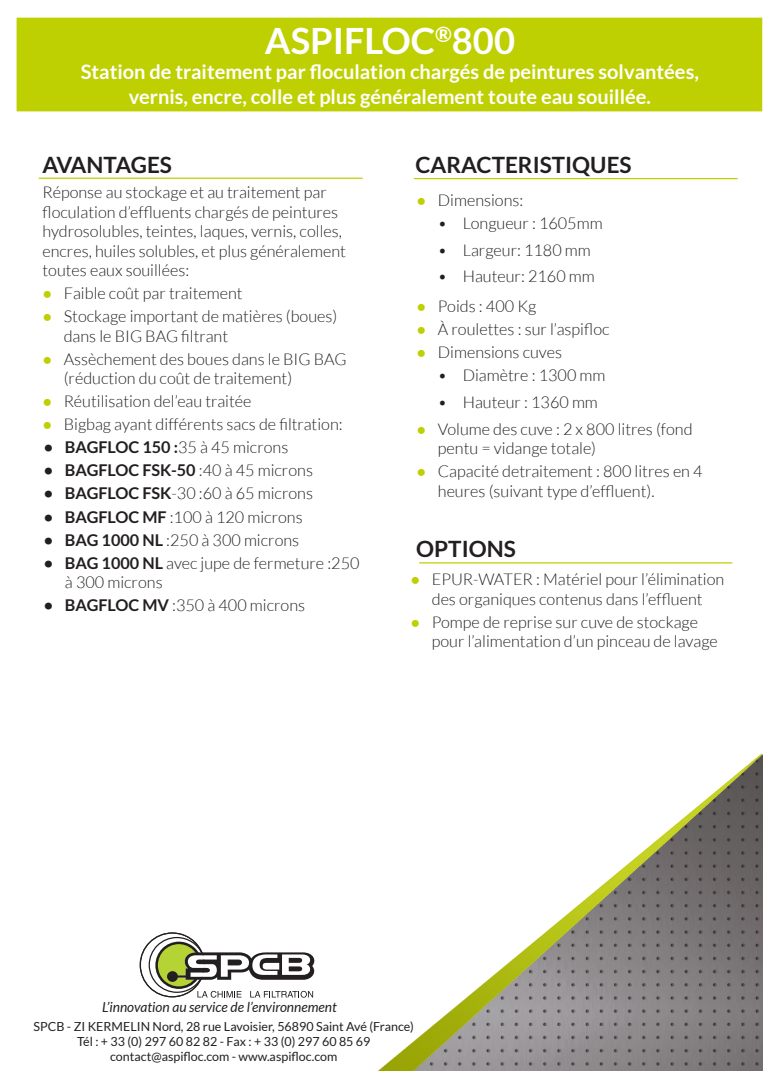
<style>
.page{position:relative;width:780px;height:1088px;background:#fff}
.page>*{position:absolute;margin:0;border:0;box-sizing:border-box;transform-origin:0 0}
.t1{font:700 36.25px "Lato";color:#fff}
.t2{font:700 22.5px "Lato";color:#231f20}
.t3{font:700 20px/25px "Lato";color:#fff;text-align:center}
.t4{font:300 16.25px/19.5px "Lato";color:#231f20}
.t5{font:700 16.25px "Lato";color:#231f20}
.t6{font:italic 13.75px "Lato";color:#231f20}
.t7{font:12.5px/15px "Lato";color:#231f20;text-align:center}
.s1{font-family:"Arial";font-weight:700;color:#bed001}
.s2{font-weight:300}
.s3{font-weight:700}
</style>
<div class="page">
<hr style="left:39px;top:178px;width:323px;height:1px;background:#bed001">
<hr style="left:414px;top:178px;width:323px;height:1px;background:#bed001">
<hr style="left:419px;top:562px;width:313px;height:1px;background:#bed001">
<div style="left:17px;top:18px;width:745px;height:93px;background:#bed001"></div>
<svg style="left:140px;top:932px;width:175px;height:65px"></svg>
<img style="left:390px;top:753px;width:372px;height:317px">
<p class="t1" style="left:265px;top:20px;width:251px">ASPIFLOC<sup>®</sup>800</p>
<p class="t3" style="left:81px;top:59px;width:619px">Station de traitement par floculation chargés de peintures solvantées, vernis, encre, colle et plus généralement toute eau souillée.</p>
<p class="t2" style="left:42px;top:152px;width:131px">AVANTAGES</p>
<p class="t2" style="left:415px;top:152px;width:218px">CARACTERISTIQUES</p>
<p class="t4" style="left:42px;top:183px;width:305px">Réponse au stockage et au traitement par floculation d’effluents chargés de peintures hydrosolubles, teintes, laques, vernis, colles, encres, huiles solubles, et plus généralement toutes eaux souillées:</p>
<p class="t4" style="left:42px;top:284px;width:202px"><span class="s1">●</span> Faible coût par traitement</p>
<p class="t4" style="left:64px;top:307px;width:275px;text-indent:-21px"><span class="s1">●</span> Stockage important de matières (boues) dans le BIG BAG filtrant</p>
<p class="t4" style="left:64px;top:349px;width:284px;text-indent:-21px"><span class="s1">●</span> Assèchement des boues dans le BIG BAG (réduction du coût de traitement)</p>
<p class="t4" style="left:42px;top:392px;width:210px"><span class="s1">●</span> Réutilisation del’eau traitée</p>
<p class="t4" style="left:42px;top:415px;width:302px"><span class="s1">●</span> Bigbag ayant différents sacs de filtration:</p>
<p class="t5" style="left:44px;top:438px;width:246px">• BAGFLOC 150 :<span class="s2">35 à 45 microns</span></p>
<p class="t5" style="left:44px;top:461px;width:271px">• BAGFLOC FSK-50 <span class="s2">:40 à 45 microns</span></p>
<p class="t4" style="left:44px;top:484px;width:271px"><span class="s3">• BAGFLOC FSK</span>-30 :60 à 65 microns</p>
<p class="t4" style="left:44px;top:507px;width:260px"><span class="s3">• BAGFLOC MF</span> :100 à 120 microns</p>
<p class="t4" style="left:44px;top:530px;width:257px"><span class="s3">• BAG 1000 NL</span> :250 à 300 microns</p>
<p class="t4" style="left:65px;top:553px;width:296px;text-indent:-21px"><span class="s3">• BAG 1000 NL</span> avec jupe de fermeture :250 à 300 microns</p>
<p class="t4" style="left:44px;top:596px;width:263px"><span class="s3">• BAGFLOC MV</span> :350 à 400 microns</p>
<p class="t4" style="left:416px;top:190px;width:108px"><span class="s1">●</span> Dimensions:</p>
<p class="t4" style="left:438px;top:213px;width:166px">• Longueur : 1605mm</p>
<p class="t4" style="left:438px;top:240px;width:154px">• Largeur: 1180 mm</p>
<p class="t4" style="left:438px;top:267px;width:158px">• Hauteur: 2160 mm</p>
<p class="t4" style="left:416px;top:297px;width:121px"><span class="s1">●</span> Poids : 400 Kg</p>
<p class="t4" style="left:416px;top:320px;width:194px"><span class="s1">●</span> À roulettes : sur l’aspifloc</p>
<p class="t4" style="left:416px;top:343px;width:147px"><span class="s1">●</span> Dimensions cuves</p>
<p class="t4" style="left:438px;top:366px;width:169px">• Diamètre : 1300 mm</p>
<p class="t4" style="left:438px;top:392px;width:161px">• Hauteur : 1360 mm</p>
<p class="t4" style="left:438px;top:419px;width:256px;text-indent:-21px"><span class="s1">●</span> Volume des cuve : 2 x 800 litres (fond pentu = vidange totale)</p>
<p class="t4" style="left:438px;top:462px;width:266px;text-indent:-21px"><span class="s1">●</span> Capacité detraitement : 800 litres en 4 heures (suivant type d’effluent).</p>
<p class="t2" style="left:416px;top:536px;width:101px">OPTIONS</p>
<p class="t4" style="left:410px;top:570px;width:315px;text-align:center"><span class="s1">●</span> EPUR-WATER : Matériel pour l’élimination des organiques contenus dans l’effluent</p>
<p class="t4" style="left:432px;top:612px;width:287px;text-indent:-21px"><span class="s1">●</span> Pompe de reprise sur cuve de stockage pour l’alimentation d’un pinceau de lavage</p>
<p class="t6" style="left:102px;top:1000px;width:236px">L’innovation au service de l’environnement</p>
<p class="t7" style="left:34px;top:1019px;width:382px">SPCB - ZI KERMELIN Nord, 28 rue Lavoisier, 56890 Saint Avé (France)<br>Tél : + 33 (0) 297 60 82 82 - Fax : + 33 (0) 297 60 85 69 contact@aspifloc.com - www.aspifloc.com</p>
</div>
